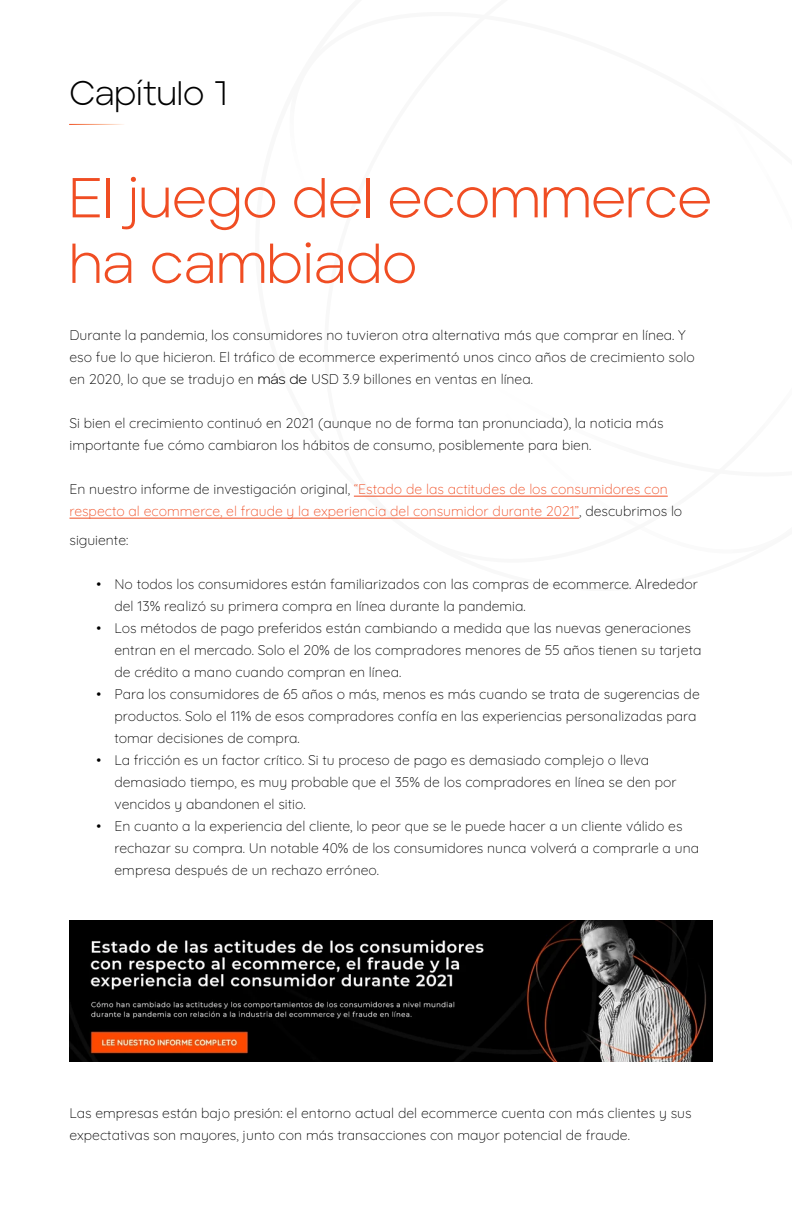
<style>
.page{position:relative;width:792px;height:1224px;background:#fff}
.page>*{position:absolute;margin:0;border:0;box-sizing:border-box;transform-origin:0 0}
.t1{font:300 56.2px/65.6px "Aventa";letter-spacing:-.005em;color:#f04d23}
.t2{font:300 34px "Aventa";color:#000}
.t3{font:300 14px/22px "Quicksand";color:#000}
.t4{font:300 14px/22px "Quicksand";color:#f04d23}
.s1{font-family:"Aventa"}
.s2{color:#000}
</style>
<div class="page">
<img style="left:69px;top:920px;width:643px;height:142px">
<hr style="left:354px;top:496px;width:314px;height:1px;background:#f04d23">
<hr style="left:69px;top:518px;width:510px;height:1px;background:#f04d23">
<p class="t2" style="left:69px;top:71px;width:159px">Capítulo 1</p>
<p class="t1" style="left:69px;top:164px;width:644px">El juego del ecommerce ha cambiado</p>
<p class="t3" style="left:69px;top:322px;width:627px">Durante la pandemia, los consumidores no tuvieron otra alternativa más que comprar en línea. Y eso fue lo que hicieron. El tráfico de ecommerce experimentó unos cinco años de crecimiento solo en 2020, lo que se tradujo en <span class="s1">más de</span> USD 3.9 billones en ventas en línea.</p>
<p class="t3" style="left:69px;top:410px;width:596px">Si bien el crecimiento continuó en 2021 (aunque no de forma tan pronunciada), la noticia más importante fue cómo cambiaron los hábitos de consumo, posiblemente para bien.</p>
<p class="t4" style="left:69px;top:476px;width:614px"><span class="s2">En nuestro informe de investigación original,</span> “Estado de las actitudes de los consumidores con respecto al ecommerce, el fraude y la experiencia del consumidor durante 2021”<span class="s2">, descubrimos lo</span></p>
<p class="t3" style="left:69px;top:527px;width:60px">siguiente:</p>
<p class="t3" style="left:114px;top:571px;width:585px;text-indent:-18px">• No todos los consumidores están familiarizados con las compras de ecommerce. Alrededor del 13% realizó su primera compra en línea durante la pandemia.</p>
<p class="t3" style="left:114px;top:615px;width:589px;text-indent:-18px">• Los métodos de pago preferidos están cambiando a medida que las nuevas generaciones entran en el mercado. Solo el 20% de los compradores menores de 55 años tienen su tarjeta de crédito a mano cuando compran en línea.</p>
<p class="t3" style="left:114px;top:681px;width:587px;text-indent:-18px">• Para los consumidores de 65 años o más, menos es más cuando se trata de sugerencias de productos. Solo el 11% de esos compradores confía en las experiencias personalizadas para tomar decisiones de compra.</p>
<p class="t3" style="left:114px;top:747px;width:564px;text-indent:-18px">• La fricción es un factor crítico. Si tu proceso de pago es demasiado complejo o lleva demasiado tiempo, es muy probable que el 35% de los compradores en línea se den por vencidos y abandonen el sitio.</p>
<p class="t3" style="left:114px;top:813px;width:586px;text-indent:-18px">• En cuanto a la experiencia del cliente, lo peor que se le puede hacer a un cliente válido es rechazar su compra. Un notable 40% de los consumidores nunca volverá a comprarle a una empresa después de un rechazo erróneo.</p>
<p class="t3" style="left:69px;top:1101px;width:624px">Las empresas están bajo presión: el entorno actual del ecommerce cuenta con más clientes y sus expectativas son mayores, junto con más transacciones con mayor potencial de fraude.</p>
</div>
